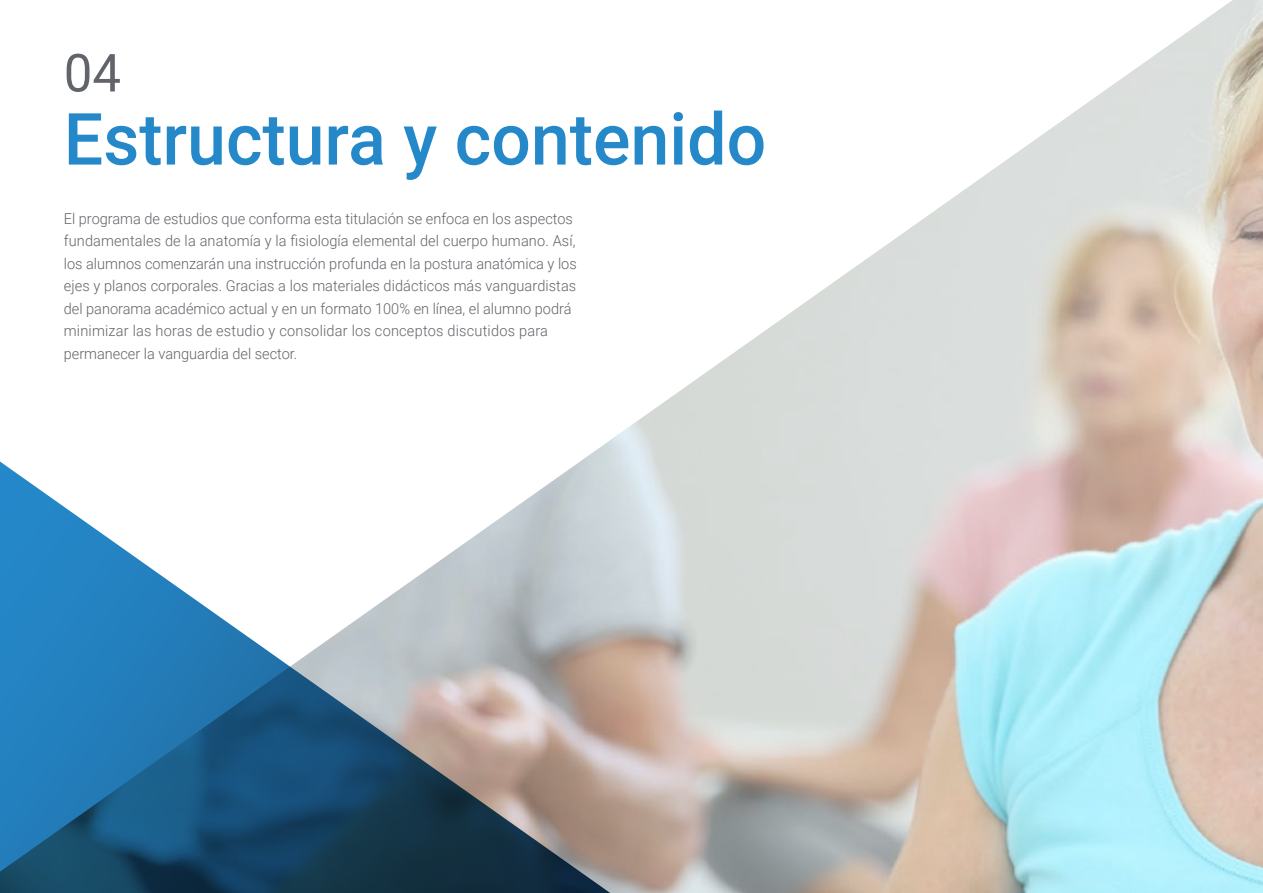
<style>
.page{position:relative;width:1263px;height:893px;background:#fff}
.page>*{position:absolute;margin:0;border:0;box-sizing:border-box;transform-origin:0 0}
.t1{font:500 72px "Roboto";color:#2488c9}
.t2{font:52.5px "Roboto";color:#61646a}
.t3{font:300 15px/22.5px "Roboto";color:#61646a}
</style>
<div class="page">
<img style="left:602px;top:0;width:661px;height:893px">
<svg style="left:0;top:446px;width:640px;height:447px"></svg>
<h2 class="t2" style="left:64px;top:36px;width:59px">04</h2>
<h1 class="t1" style="left:64px;top:89px;width:704px">Estructura y contenido</h1>
<p class="t3" style="left:64px;top:207px;width:514px">El programa de estudios que conforma esta titulación se enfoca en los aspectos fundamentales de la anatomía y la fisiología elemental del cuerpo humano. Así, los alumnos comenzarán una instrucción profunda en la postura anatómica y los ejes y planos corporales. Gracias a los materiales didácticos más vanguardistas del panorama académico actual y en un formato 100% en línea, el alumno podrá minimizar las horas de estudio y consolidar los conceptos discutidos para permanecer la vanguardia del sector.</p>
</div>
